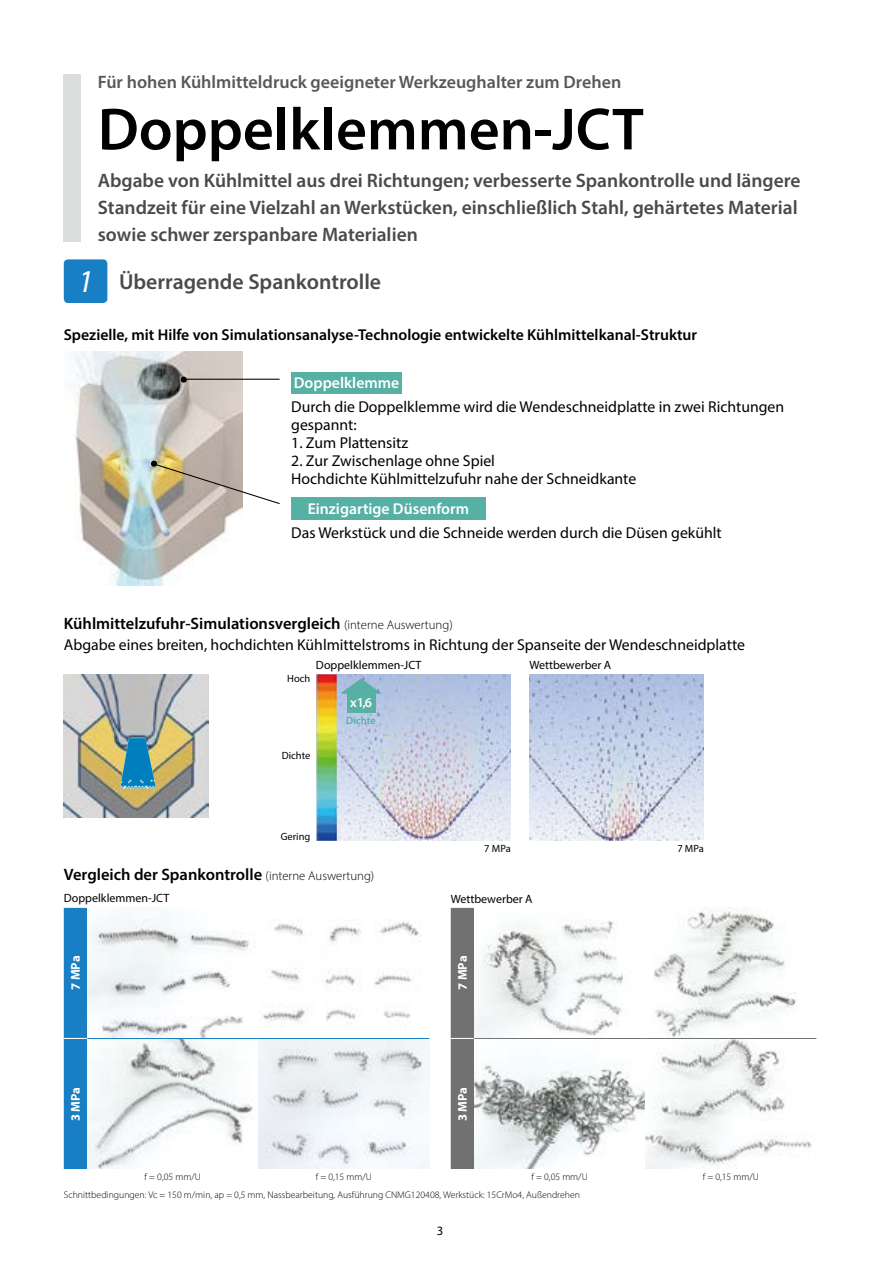
<style>
.page{position:relative;width:893px;height:1263px;background:#fff}
.page>*{position:absolute;margin:0;border:0;box-sizing:border-box;transform-origin:0 0}
.t1{font:600 60px "Myriad Pro";color:#000}
.t2{font:italic 31.95px "Myriad Pro";color:#fff}
.t3{font:600 21.75px "Myriad Pro";color:#4d4949}
.t4{font:600 19.5px/27px "Myriad Pro";color:#4d4949}
.t5{font:600 18px "Myriad Pro";color:#5a5757}
.t6{font:600 16.5px "Myriad Pro";color:#000}
.t7{font:15.75px/18px "Myriad Pro";color:#000}
.t8{font:600 15.75px "Myriad Pro";color:#000}
.t9{font:600 15.75px "Myriad Pro";color:#fff}
.t10{font:600 13.5px "Myriad Pro";color:#fff}
.t11{font:700 12.75px "Myriad Pro";letter-spacing:-.01em;color:#fff}
.t12{font:12.75px "Myriad Pro";color:#000}
.t13{font:12px "Myriad Pro";color:#000}
.t14{font:10.5px "Myriad Pro";color:#000}
.t15{font:600 10.5px "Myriad Pro";color:#56b0a4}
.t16{font:300 9.75px "Myriad Pro";color:#000}
.s1{font-weight:300;font-size:12.75px}
</style>
<div class="page">
<img style="left:74px;top:352px;width:168px;height:233px">
<div style="left:64px;top:74px;width:17px;height:168px;background:#dcdddd"></div>
<div style="left:64px;top:259px;width:43px;height:44px;background:#197fc4;border-radius:4px"></div>
<div style="left:291px;top:372px;width:111px;height:22px;background:#56b0a4"></div>
<div style="left:291px;top:497px;width:195px;height:23px;background:#56b0a4"></div>
<svg style="left:180px;top:376px;width:7px;height:7px"></svg>
<hr style="left:184px;top:379px;width:96px;height:1px;background:#000">
<svg style="left:151px;top:460px;width:129px;height:45px"></svg>
<div style="left:64px;top:908px;width:23px;height:261px;background:#197fc4"></div>
<div style="left:451px;top:908px;width:23px;height:261px;background:#727171"></div>
<img style="left:87px;top:914px;width:342px;height:255px">
<img style="left:474px;top:908px;width:342px;height:261px">
<img style="left:317px;top:674px;width:194px;height:166px">
<div style="left:347px;top:691px;width:28px;height:21px;background:#56b0a4"></div>
<svg style="left:341px;top:679px;width:40px;height:14px"></svg>
<img style="left:529px;top:674px;width:175px;height:166px">
<img style="left:64px;top:674px;width:145px;height:143px">
<img style="left:120px;top:738px;width:36px;height:50px">
<p class="t5" style="left:98px;top:70px;width:525px">Für hohen Kühlmitteldruck geeigneter Werkzeughalter zum Drehen</p>
<h1 class="t1" style="left:98px;top:91px;width:547px">Doppelklemmen-JCT</h1>
<p class="t4" style="left:98px;top:166px;width:704px">Abgabe von Kühlmittel aus drei Richtungen; verbesserte Spankontrolle und längere<br>Standzeit für eine Vielzahl an Werkstücken, einschließlich Stahl, gehärtetes Material sowie schwer zerspanbare Materialien</p>
<h3 class="t3" style="left:119px;top:267px;width:264px">Überragende Spankontrolle</h3>
<p class="t8" style="left:64px;top:325px;width:635px">Spezielle, mit Hilfe von Simulationsanalyse-Technologie entwickelte Kühlmittelkanal-Struktur</p>
<h2 class="t2" style="left:78px;top:261px;width:17px">1</h2>
<p class="t9" style="left:294px;top:373px;width:107px">Doppelklemme</p>
<p class="t7" style="left:291px;top:397px;width:494px">Durch die Doppelklemme wird die Wendeschneidplatte in zwei Richtungen gespannt:</p>
<p class="t7" style="left:291px;top:433px;width:118px">1. Zum Plattensitz</p>
<p class="t7" style="left:291px;top:451px;width:347px">2. Zur Zwischenlage ohne Spiel<br>Hochdichte Kühlmittelzufuhr nahe der Schneidkante</p>
<p class="t9" style="left:308px;top:498px;width:163px">Einzigartige Düsenform</p>
<p class="t7" style="left:291px;top:523px;width:432px">Das Werkstück und die Schneide werden durch die Düsen gekühlt</p>
<p class="t6" style="left:64px;top:612px;width:390px">Kühlmittelzufuhr-Simulationsvergleich <span class="s1">(interne Auswertung)</span></p>
<p class="t7" style="left:64px;top:635px;width:683px">Abgabe eines breiten, hochdichten Kühlmittelstroms in Richtung der Spanseite der Wendeschneidplatte</p>
<p class="t13" style="left:316px;top:657px;width:107px">Doppelklemmen-JCT</p>
<p class="t13" style="left:529px;top:657px;width:83px">Wettbewerber A</p>
<p class="t14" style="left:287px;top:672px;width:25px">Hoch</p>
<p class="t14" style="left:282px;top:749px;width:30px">Dichte</p>
<p class="t14" style="left:281px;top:830px;width:31px">Gering</p>
<p class="t10" style="left:350px;top:694px;width:23px">x 1,6</p>
<p class="t15" style="left:346px;top:714px;width:31px">Dichte</p>
<p class="t6" style="left:64px;top:864px;width:312px">Vergleich der Spankontrolle <span class="s1">(interne Auswertung)</span></p>
<p class="t14" style="left:484px;top:842px;width:28px">7 MPa</p>
<p class="t14" style="left:677px;top:842px;width:28px">7 MPa</p>
<p class="t13" style="left:64px;top:891px;width:107px">Doppelklemmen-JCT</p>
<p class="t13" style="left:451px;top:891px;width:83px">Wettbewerber A</p>
<p class="t11" style="left:67px;top:990px;width:36px;rotate:-90deg">7 MPa</p>
<p class="t11" style="left:454px;top:990px;width:36px;rotate:-90deg">7 MPa</p>
<p class="t11" style="left:67px;top:1121px;width:36px;rotate:-90deg">3 MPa</p>
<p class="t11" style="left:454px;top:1121px;width:36px;rotate:-90deg">3 MPa</p>
<p class="t16" style="left:145px;top:1171px;width:58px">f = 0,05 mm/U</p>
<p class="t16" style="left:316px;top:1171px;width:58px">f = 0,15 mm/U</p>
<p class="t16" style="left:532px;top:1171px;width:58px">f = 0,05 mm/U</p>
<p class="t16" style="left:703px;top:1171px;width:58px">f = 0,15 mm/U</p>
<p class="t16" style="left:64px;top:1189px;width:518px">Schnittbedingungen: Vc = 150 m/min, ap = 0,5 mm, Nassbearbeitung, Ausführung CNMG120408, Werkstück: 15CrMo4, Außendrehen</p>
<p class="t12" style="left:437px;top:1223px;width:8px">3</p>
</div>
